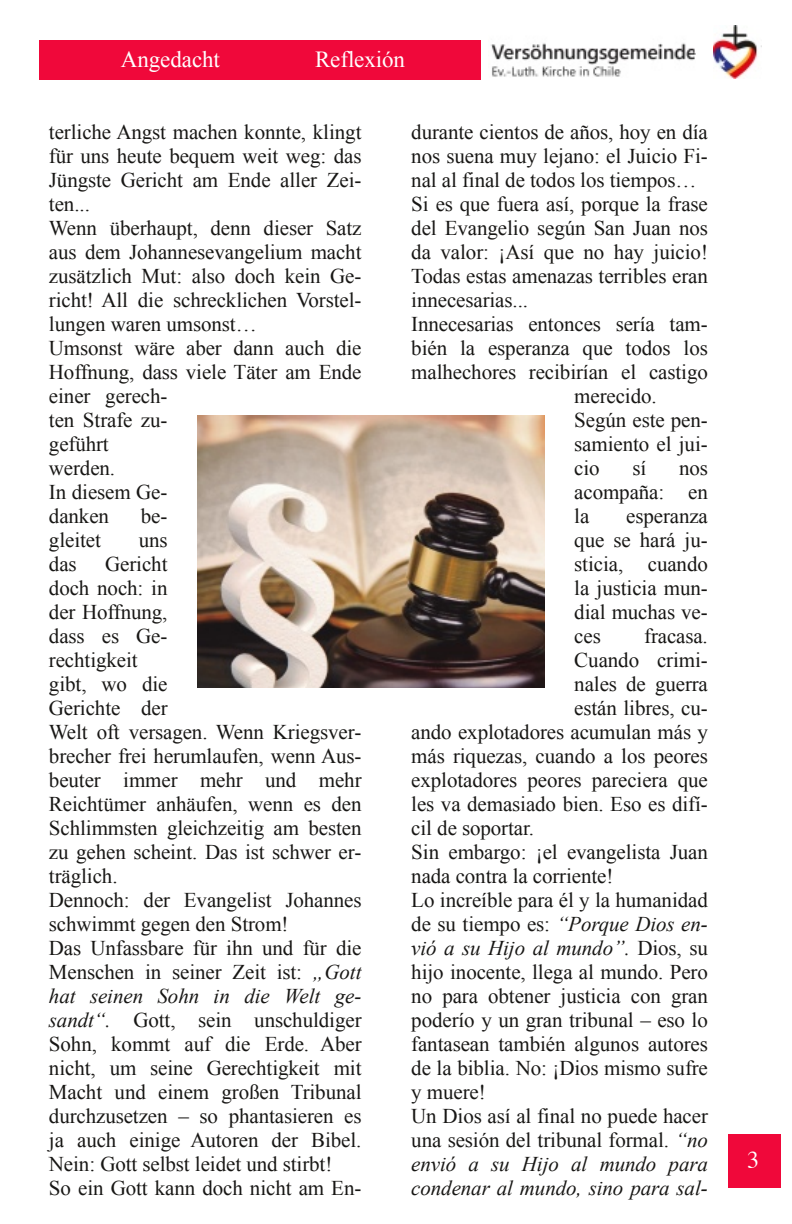
<style>
.page{position:relative;width:792px;height:1224px;background:#fff}
.page>*{position:absolute;margin:0;border:0;box-sizing:border-box;transform-origin:0 0}
.t1{font:24px "Times";color:#fff}
.t2{font:23px "Times New Roman";letter-spacing:-.005em;color:#fff}
.t3{font:21px/24px "Times New Roman";letter-spacing:-.005em;color:#181715}
.t4{font:italic 21px "Times New Roman";letter-spacing:-.005em;color:#181715}
.s1{font-style:italic}
.s2{font-style:normal}
</style>
<div class="page">
<div style="left:728px;top:1134px;width:52px;height:54px;background:#f0083a"></div>
<div style="left:40px;top:40px;width:441px;height:39px;background:#f0083a"></div>
<img style="left:491px;top:43px;width:205px;height:34px">
<img style="left:714px;top:25px;width:44px;height:53px">
<img style="left:198px;top:415px;width:347px;height:273px">
<p class="t2" style="left:121px;top:47px;width:101px">Angedacht</p>
<p class="t2" style="left:315px;top:47px;width:91px">Reflexión</p>
<p class="t3" style="left:49px;top:120px;width:314px">terliche Angst machen konnte, klingt für uns heute bequem weit weg: das<br>Jüngste Gericht am Ende aller Zei&shy;ten...<br>Wenn überhaupt, denn dieser Satz aus dem Johannesevangelium macht zusätzlich Mut: also doch kein Ge&shy;richt! All die schrecklichen Vorstel&shy;lungen waren umsonst…<br>Umsonst wäre aber dann auch die<br>Hoffnung, dass viele Täter am Ende einer gerech-<br>ten Strafe zu-<br>geführt<br>werden.<br>In diesem Ge-<br>danken</p>
<p class="t3" style="left:141px;top:504px;width:28px">be-</p>
<p class="t3" style="left:49px;top:528px;width:54px">gleitet</p>
<p class="t3" style="left:139px;top:528px;width:30px">uns</p>
<p class="t3" style="left:49px;top:552px;width:29px">das</p>
<p class="t3" style="left:49px;top:552px;width:314px;text-indent:56px">Gericht<br>doch noch: in<br>der Hoffnung,<br>dass es Ge-<br>rechtigkeit<br>gibt, wo die<br>Gerichte der<br>Welt oft versagen. Wenn Kriegsver&shy;brecher frei herumlaufen, wenn Aus&shy;beuter immer mehr und mehr<br>Reichtümer anhäufen, wenn es den<br>Schlimmsten gleichzeitig am besten zu gehen scheint. Das ist schwer er&shy;träglich.<br>Dennoch: der Evangelist Johannes schwimmt gegen den Strom!<br>Das Unfassbare für ihn und für die<br>Menschen in seiner Zeit ist: <span class="s1">„Gott hat seinen Sohn in die Welt ge&shy;sandt“.</span> Gott, sein unschuldiger<br>Sohn, kommt auf die Erde. Aber nicht, um seine Gerechtigkeit mit<br>Macht und einem großen Tribunal durchzusetzen – so phantasieren es ja auch einige Autoren der Bibel.<br>Nein: Gott selbst leidet und stirbt!<br>So ein Gott kann doch nicht am En-</p>
<p class="t3" style="left:411px;top:120px;width:298px">durante cientos de años, hoy en día</p>
<p class="t3" style="left:411px;top:144px;width:298px">nos suena muy lejano: el Juicio Fi-</p>
<p class="t3" style="left:411px;top:168px;width:287px">nal al final de todos los tiempos…</p>
<p class="t3" style="left:411px;top:192px;width:298px">Si es que fuera así, porque la frase</p>
<p class="t3" style="left:411px;top:216px;width:298px">del Evangelio según San Juan nos</p>
<p class="t3" style="left:411px;top:240px;width:298px">da valor: ¡Así que no hay juicio!</p>
<p class="t3" style="left:411px;top:264px;width:298px">Todas estas amenazas terribles eran</p>
<p class="t3" style="left:411px;top:288px;width:118px">innecesarias...</p>
<p class="t3" style="left:411px;top:312px;width:298px">Innecesarias entonces sería tam-</p>
<p class="t3" style="left:411px;top:336px;width:298px">bién la esperanza que todos los</p>
<p class="t3" style="left:411px;top:360px;width:298px">malhechores recibirían el castigo</p>
<p class="t3" style="left:574px;top:384px;width:84px">merecido.</p>
<p class="t3" style="left:574px;top:408px;width:135px">Según este pen-</p>
<p class="t3" style="left:574px;top:432px;width:135px">samiento el jui-</p>
<p class="t3" style="left:574px;top:456px;width:27px">cio</p>
<p class="t3" style="left:632px;top:456px;width:15px">sí</p>
<p class="t3" style="left:574px;top:456px;width:135px;text-align:justify;text-indent:105px">nos acompaña: en la</p>
<p class="t3" style="left:574px;top:504px;width:135px;text-align:justify;text-indent:52px">esperanza que se hará ju&shy;sticia, cuando la justicia mun&shy;dial muchas ve&shy;ces</p>
<p class="t3" style="left:644px;top:624px;width:65px">fracasa.</p>
<p class="t3" style="left:574px;top:648px;width:135px">Cuando crimi-</p>
<p class="t3" style="left:574px;top:672px;width:135px">nales de guerra</p>
<p class="t3" style="left:574px;top:696px;width:135px">están libres, cu-</p>
<p class="t3" style="left:411px;top:720px;width:298px">ando explotadores acumulan más y</p>
<p class="t3" style="left:411px;top:744px;width:298px">más riquezas, cuando a los peores</p>
<p class="t3" style="left:411px;top:768px;width:298px">explotadores peores pareciera que</p>
<p class="t3" style="left:411px;top:792px;width:298px">les va demasiado bien. Eso es difí-</p>
<p class="t3" style="left:411px;top:816px;width:124px">cil de soportar.</p>
<p class="t3" style="left:411px;top:840px;width:298px">Sin embargo: ¡el evangelista Juan</p>
<p class="t3" style="left:411px;top:864px;width:204px">nada contra la corriente!</p>
<p class="t3" style="left:411px;top:888px;width:298px">Lo increíble para él y la humanidad</p>
<p class="t4" style="left:411px;top:913px;width:298px"><span class="s2">de su tiempo es:</span> “Porque Dios en-</p>
<p class="t4" style="left:411px;top:937px;width:298px">vió a su Hijo al mundo”. <span class="s2">Dios, su</span></p>
<p class="t3" style="left:411px;top:960px;width:298px">hijo inocente, llega al mundo. Pero</p>
<p class="t3" style="left:411px;top:984px;width:298px">no para obtener justicia con gran</p>
<p class="t3" style="left:411px;top:1008px;width:298px">poderío y un gran tribunal – eso lo</p>
<p class="t3" style="left:411px;top:1032px;width:298px">fantasean también algunos autores</p>
<p class="t3" style="left:411px;top:1056px;width:298px">de la biblia. No: ¡Dios mismo sufre</p>
<p class="t3" style="left:411px;top:1080px;width:76px">y muere!</p>
<p class="t3" style="left:411px;top:1104px;width:298px">Un Dios así al final no puede hacer</p>
<p class="t3" style="left:411px;top:1128px;width:298px">una sesión del tribunal formal. <span class="s1">“no</span></p>
<p class="t4" style="left:411px;top:1153px;width:298px">envió a su Hijo al mundo para</p>
<p class="t4" style="left:411px;top:1177px;width:298px">condenar al mundo, sino para sal-</p>
<p class="t1" style="left:747px;top:1150px;width:13px">3</p>
</div>
